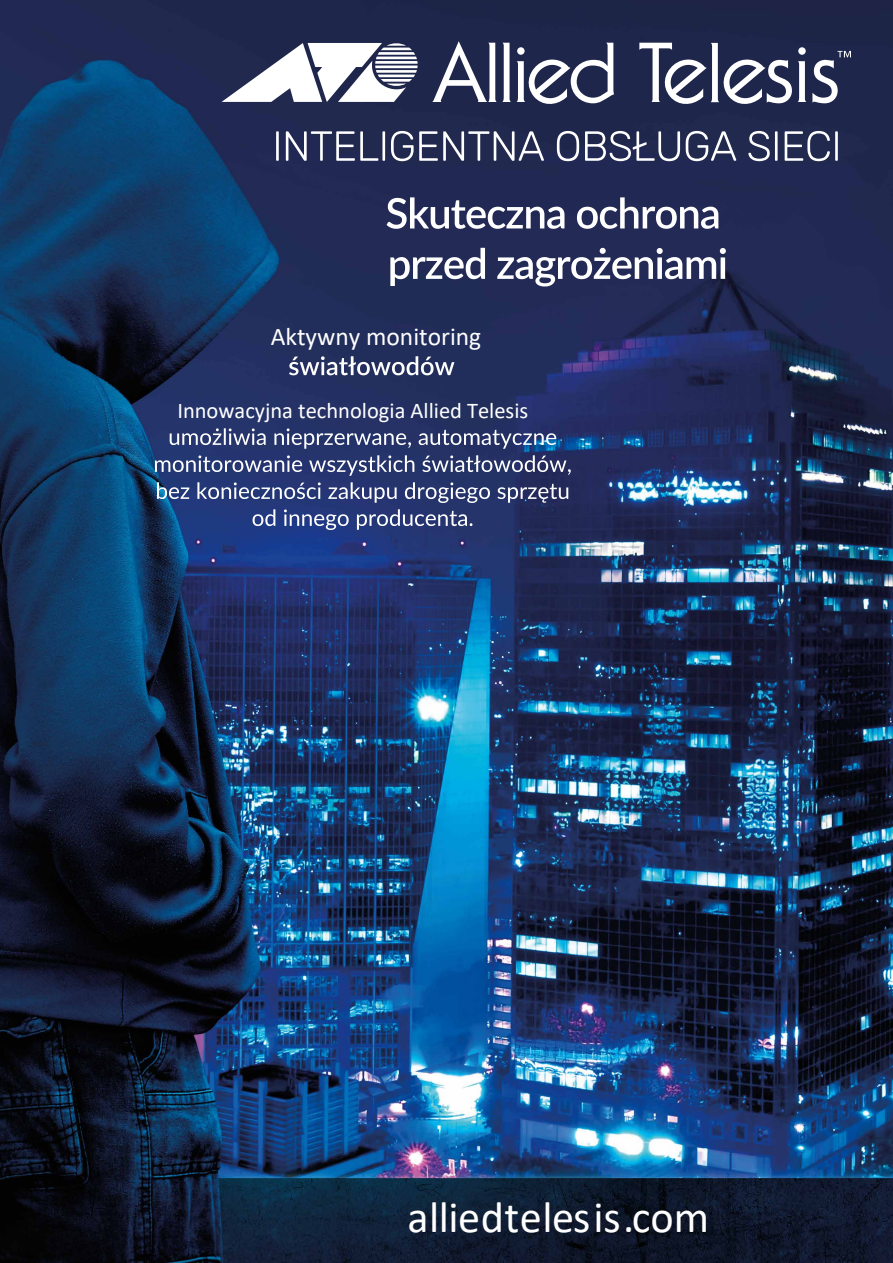
<style>
.page{position:relative;width:893px;height:1263px;background:#fff}
.page>*{position:absolute;margin:0;border:0;box-sizing:border-box;transform-origin:0 0}
.t1{font:44.25px "Calibri";color:#fff}
.t2{font:25.5px "Calibri";color:#fff}
.t3{font:22.5px "Calibri";color:#fff}
</style>
<div class="page">
<img style="left:0;top:0;width:893px;height:1263px">
<svg style="left:289px;top:356px;width:165px;height:19px"></svg>
<svg style="left:387px;top:197px;width:331px;height:32px"></svg>
<svg style="left:390px;top:248px;width:336px;height:38px"></svg>
<svg style="left:170px;top:428px;width:386px;height:21px;background:#515d89"></svg>
<svg style="left:155px;top:455px;width:416px;height:21px;background:#525e8a"></svg>
<svg style="left:157px;top:482px;width:411px;height:21px;background:#525f8d"></svg>
<svg style="left:253px;top:509px;width:219px;height:21px;background:#516094"></svg>
<svg style="left:222px;top:42px;width:196px;height:60px"></svg>
<svg style="left:798px;top:61px;width:8px;height:41px"></svg>
<div style="left:798px;top:47px;width:8px;height:8px;background:#fff;border-radius:50%"></div>
<svg style="left:639px;top:43px;width:153px;height:63px"></svg>
<svg style="left:432px;top:41px;width:182px;height:65px"></svg>
<svg style="left:812px;top:51px;width:39px;height:52px"></svg>
<svg style="left:276px;top:131px;width:562px;height:30px"></svg>
<p class="t2" style="left:271px;top:318px;width:212px">Aktywny monitoring</p>
<p class="t3" style="left:177px;top:395px;width:353px">Innowacyjna technologia Allied Telesis</p>
<h1 class="t1" style="left:407px;top:1187px;width:303px">alliedtelesis.com</h1>
</div>
